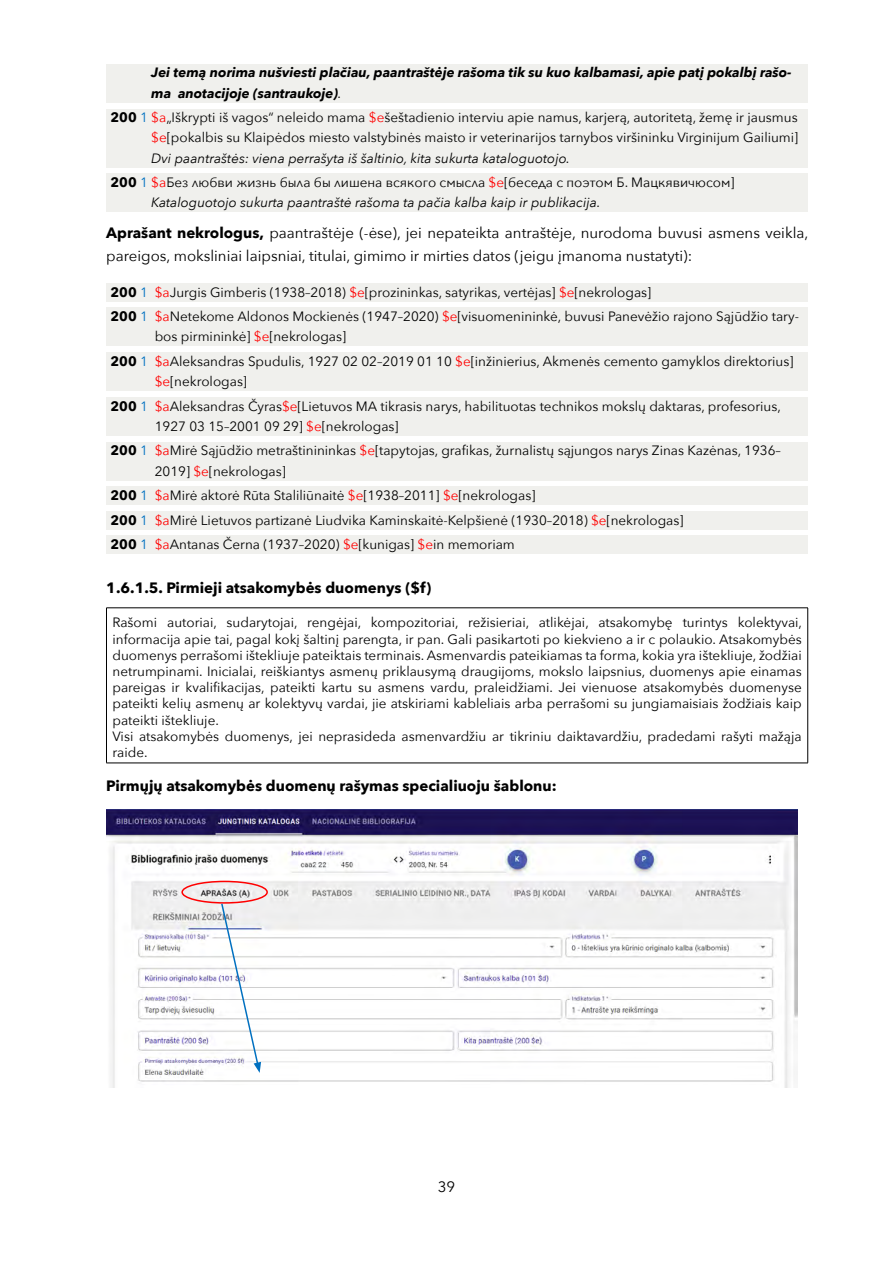
<style>
.page{position:relative;width:893px;height:1263px;background:#fff}
.page>*{position:absolute;margin:0;border:0;box-sizing:border-box;transform-origin:0 0}
.t1{font:15px/22.5px "Avenir Next";color:#000}
.t2{font:700 15px "Avenir Next";color:#000}
.t3{font:13.5px/16.2px "Avenir Next";color:#000}
.t4{font:italic 700 13.5px/20.2px "Avenir Next";color:#000}
.s1{font-weight:400}
.s2{font-weight:700}
.s3{color:#0070c0}
.s4{color:#f00}
.s5{font-style:italic}
</style>
<div class="page">
<div style="left:106px;top:64px;width:702px;height:38px;background:#f0f0ed"></div>
<div style="left:106px;top:109px;width:702px;height:58px;background:#f0f0ed"></div>
<div style="left:106px;top:174px;width:702px;height:38px;background:#f0f0ed"></div>
<div style="left:106px;top:283px;width:702px;height:18px;background:#f0f0ed"></div>
<div style="left:106px;top:308px;width:702px;height:38px;background:#f0f0ed"></div>
<div style="left:106px;top:352px;width:702px;height:39px;background:#f0f0ed"></div>
<div style="left:106px;top:397px;width:702px;height:39px;background:#f0f0ed"></div>
<div style="left:106px;top:442px;width:702px;height:38px;background:#f0f0ed"></div>
<div style="left:106px;top:487px;width:702px;height:18px;background:#f0f0ed"></div>
<div style="left:106px;top:511px;width:702px;height:18px;background:#f0f0ed"></div>
<div style="left:106px;top:536px;width:702px;height:18px;background:#f0f0ed"></div>
<hr style="left:106px;top:607px;width:702px;height:1px;background:#000">
<hr style="left:106px;top:608px;width:1px;height:155px;background:#000">
<hr style="left:807px;top:608px;width:1px;height:155px;background:#000">
<hr style="left:106px;top:763px;width:702px;height:1px;background:#000">
<img style="left:106px;top:810px;width:691px;height:278px">
<div style="left:181px;top:881px;width:87px;height:23px;border:2px solid #f00;border-radius:50%"></div>
<svg style="left:220px;top:902px;width:41px;height:171px"></svg>
<p class="t4" style="left:151px;top:62px;width:642px">Jei temą norima nušviesti plačiau, paantraštėje rašoma tik su kuo kalbamasi, apie patį pokalbį rašo&shy;ma anotacijoje (santraukoje)<span class="s1">.</span></p>
<p class="t3" style="left:151px;top:107px;width:648px;line-height:20.2px;text-align:justify;text-indent:-41px"><span class="s2">200</span> <span class="s3">1</span> <span class="s4">$a</span>„Iškrypti iš vagos“ neleido mama <span class="s4">$e</span>šeštadienio interviu apie namus, karjerą, autoritetą, žemę ir jausmus <span class="s4">$e</span>[pokalbis su Klaipėdos miesto valstybinės maisto ir veterinarijos tarnybos viršininku Virginijum Gailiumi] <span class="s5">Dvi paantraštės: viena perrašyta iš šaltinio, kita sukurta kataloguotojo.</span></p>
<p class="t3" style="left:151px;top:172px;width:585px;line-height:20.2px;text-indent:-41px"><span class="s2">200</span> <span class="s3">1</span> <span class="s4">$a</span>Без любви жизнь была бы лишена всякого смысла <span class="s4">$e</span>[беседа с поэтом Б. Мацкявичюсом]<br><span class="s5">Kataloguotojo sukurta paantraštė rašoma ta pačia kalba kaip ir publikacija.</span></p>
<p class="t1" style="left:106px;top:221px;width:704px"><span class="s2">Aprašant nekrologus,</span> paantraštėje (-ėse), jei nepateikta antraštėje, nurodoma buvusi asmens veikla, pareigos, moksliniai laipsniai, titulai, gimimo ir mirties datos (jeigu įmanoma nustatyti):</p>
<p class="t3" style="left:111px;top:279px;width:690px;line-height:24.5px"><span class="s2">200</span> <span class="s3">1</span> <span class="s4">$a</span>Jurgis Gimberis (1938–2018) <span class="s4">$e</span>[prozininkas, satyrikas, vertėjas] <span class="s4">$e</span>[nekrologas]<br><span class="s2">200</span> <span class="s3">1</span> <span class="s4">$a</span>Netekome Aldonos Mockienės (1947–2020) <span class="s4">$e</span>[visuomenininkė, buvusi Panevėžio rajono Sąjūdžio tary-</p>
<p class="t3" style="left:111px;top:324px;width:684px;line-height:24.5px;text-indent:44px">bos pirmininkė] <span class="s4">$e</span>[nekrologas]<br><span class="s2">200</span> <span class="s3">1</span> <span class="s4">$a</span>Aleksandras Spudulis, 1927 02 02–2019 01 10 <span class="s4">$e</span>[inžinierius, Akmenės cemento gamyklos direktorius]</p>
<p class="t3" style="left:111px;top:369px;width:672px;line-height:24.5px;text-indent:44px"><span class="s4">$e</span>[nekrologas]<br><span class="s2">200</span> <span class="s3">1</span> <span class="s4">$a</span>Aleksandras Čyras<span class="s4">$e</span>[Lietuvos MA tikrasis narys, habilituotas technikos mokslų daktaras, profesorius,</p>
<p class="t3" style="left:111px;top:413px;width:672px;line-height:24.5px;text-indent:44px">1927 03 15–2001 09 29] <span class="s4">$e</span>[nekrologas]<br><span class="s2">200</span> <span class="s3">1</span> <span class="s4">$a</span>Mirė Sąjūdžio metraštinininkas <span class="s4">$e</span>[tapytojas, grafikas, žurnalistų sąjungos narys Zinas Kazėnas, 1936–</p>
<p class="t3" style="left:111px;top:458px;width:574px;line-height:24.5px;text-indent:44px">2019] <span class="s4">$e</span>[nekrologas]<br><span class="s2">200</span> <span class="s3">1</span> <span class="s4">$a</span>Mirė aktorė Rūta Staliliūnaitė <span class="s4">$e</span>[1938–2011] <span class="s4">$e</span>[nekrologas]<br><span class="s2">200</span> <span class="s3">1</span> <span class="s4">$a</span>Mirė Lietuvos partizanė Liudvika Kaminskaitė-Kelpšienė (1930–2018) <span class="s4">$e</span>[nekrologas] <span class="s2">200</span> <span class="s3">1</span> <span class="s4">$a</span>Antanas Černa (1937–2020) <span class="s4">$e</span>[kunigas] <span class="s4">$e</span>in memoriam</p>
<p class="t2" style="left:106px;top:574px;width:326px">1.6.1.5. Pirmieji atsakomybės duomenys ($f)</p>
<p class="t3" style="left:112px;top:614px;width:691px">Rašomi autoriai, sudarytojai, rengėjai, kompozitoriai, režisieriai, atlikėjai, atsakomybę turintys kolektyvai, informacija apie tai, pagal kokį šaltinį parengta, ir pan. Gali pasikartoti po kiekvieno a ir c polaukio. Atsakomybės duomenys perrašomi ištekliuje pateiktais terminais. Asmenvardis pateikiamas ta forma, kokia yra ištekliuje, žodžiai netrumpinami. Inicialai, reiškiantys asmenų priklausymą draugijoms, mokslo laipsnius, duomenys apie einamas pareigas ir kvalifikacijas, pateikti kartu su asmens vardu, praleidžiami. Jei vienuose atsakomybės duomenyse pateikti kelių asmenų ar kolektyvų vardai, jie atskiriami kableliais arba perrašomi su jungiamaisiais žodžiais kaip pateikti ištekliuje.<br>Visi atsakomybės duomenys, jei neprasideda asmenvardžiu ar tikriniu daiktavardžiu, pradedami rašyti mažąja raide.</p>
<p class="t2" style="left:106px;top:773px;width:452px">Pirmųjų atsakomybės duomenų rašymas specialiuoju šablonu:</p>
<p class="t1" style="left:438px;top:1175px;width:19px">39</p>
</div>
